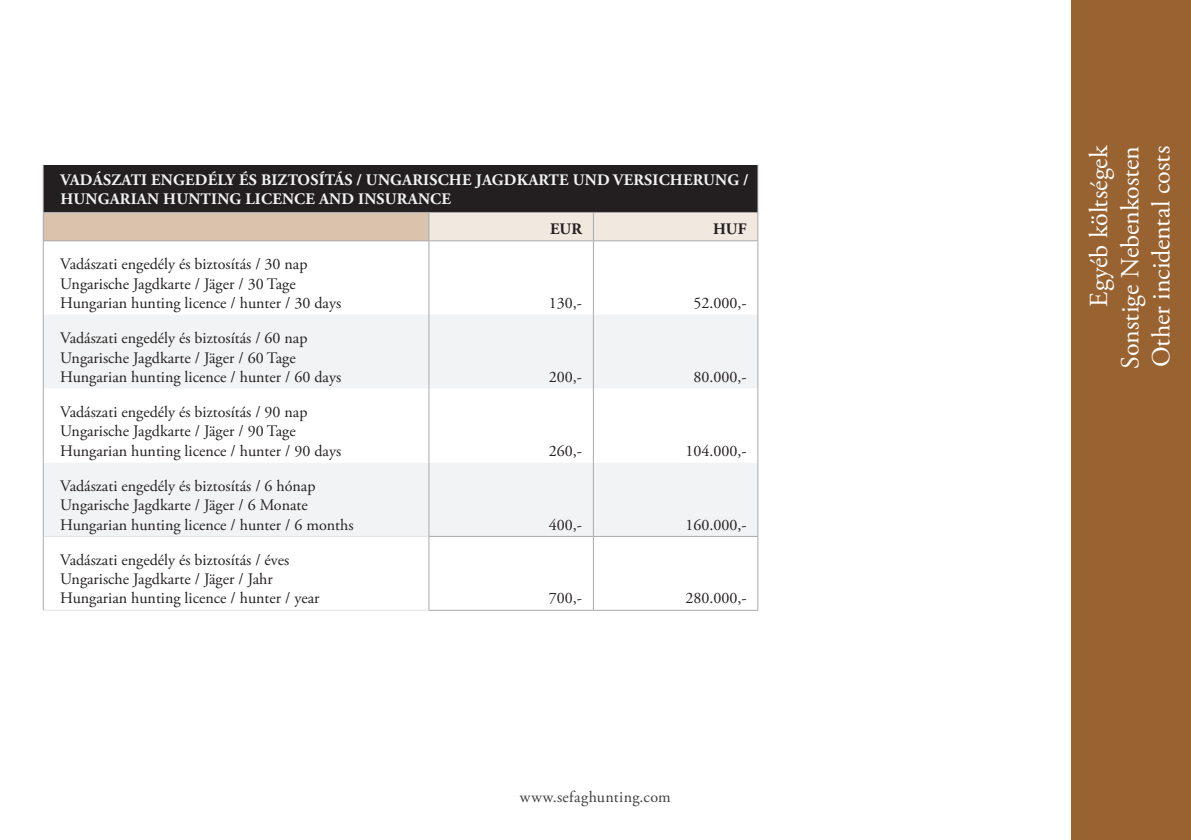
<style>
.page{position:relative;width:1191px;height:840px;background:#fff}
.page>*{position:absolute;margin:0;border:0;box-sizing:border-box;transform-origin:0 0}
.t1{font:26px "Adobe Garamond Pro";letter-spacing:-.01em;color:#fff}
.t2{font:16px "Adobe Garamond Pro";color:#231f20}
.t3{font:16px "Adobe Garamond Pro";letter-spacing:-.03em;color:#231f20}
.t4{font:700 16px/19.2px "Adobe Garamond Pro";letter-spacing:.015em;color:#f2f3f4}
.t5{font:16px "Adobe Garamond Pro";letter-spacing:-.025em;color:#231f20}
.t6{font:16px "Adobe Garamond Pro";color:#3e3e3f}
.t7{font:700 16px "Adobe Garamond Pro";color:#231f20}
</style>
<div class="page">
<div style="left:1071px;top:0;width:120px;height:839px;background:#986331"></div>
<div style="left:43px;top:164px;width:715px;height:48px;background:#231f20"></div>
<div style="left:43px;top:212px;width:386px;height:29px;background:#d9c3ad"></div>
<div style="left:44px;top:314px;width:713px;height:74px;background:#f2f3f4"></div>
<svg style="left:44px;top:388px;width:713px;height:221px"></svg>
<hr style="left:757px;top:164px;width:1px;height:48px;background:#a8a9ad">
<hr style="left:43px;top:164px;width:1px;height:48px;background:#a8a9ad">
<hr style="left:428px;top:241px;width:1px;height:73px;background:#a8a9ad">
<hr style="left:428px;top:314px;width:1px;height:74px;background:#a8a9ad">
<hr style="left:428px;top:388px;width:1px;height:74px;background:#a8a9ad">
<hr style="left:428px;top:462px;width:1px;height:74px;background:#a8a9ad">
<hr style="left:43px;top:212px;width:386px;height:1px;background:#a8a9ad">
<hr style="left:757px;top:241px;width:1px;height:73px;background:#a8a9ad">
<hr style="left:757px;top:314px;width:1px;height:74px;background:#a8a9ad">
<hr style="left:757px;top:388px;width:1px;height:74px;background:#a8a9ad">
<hr style="left:757px;top:462px;width:1px;height:74px;background:#a8a9ad">
<svg style="left:43px;top:213px;width:1px;height:27px"></svg>
<hr style="left:43px;top:241px;width:1px;height:73px;background:#a8a9ad">
<hr style="left:43px;top:314px;width:1px;height:74px;background:#a8a9ad">
<hr style="left:43px;top:388px;width:1px;height:74px;background:#a8a9ad">
<hr style="left:43px;top:462px;width:1px;height:74px;background:#a8a9ad">
<div style="left:428px;top:212px;width:330px;height:28px;background:#f1e8e0"></div>
<hr style="left:593px;top:241px;width:1px;height:73px;background:#a8a9ad">
<hr style="left:593px;top:314px;width:1px;height:74px;background:#a8a9ad">
<hr style="left:593px;top:388px;width:1px;height:74px;background:#a8a9ad">
<hr style="left:593px;top:462px;width:1px;height:74px;background:#a8a9ad">
<hr style="left:43px;top:240px;width:386px;height:1px;background:#a8a9ad">
<hr style="left:429px;top:240px;width:164px;height:1px;background:#a8a9ad">
<hr style="left:593px;top:240px;width:165px;height:1px;background:#a8a9ad">
<hr style="left:44px;top:535px;width:385px;height:1px;background:#e1e2e4">
<hr style="left:43px;top:609px;width:386px;height:1px;background:#e1e2e4">
<hr style="left:43px;top:536px;width:1px;height:73px;background:#a8a9ad">
<hr style="left:429px;top:535px;width:164px;height:1px;background:#a8a9ad">
<hr style="left:428px;top:536px;width:1px;height:73px;background:#a8a9ad">
<hr style="left:593px;top:535px;width:165px;height:1px;background:#a8a9ad">
<hr style="left:593px;top:536px;width:1px;height:73px;background:#a8a9ad">
<hr style="left:757px;top:536px;width:1px;height:73px;background:#a8a9ad">
<hr style="left:429px;top:609px;width:164px;height:1px;background:#a8a9ad">
<hr style="left:593px;top:609px;width:165px;height:1px;background:#a8a9ad">
<p class="t4" style="left:60px;top:170px;width:689px">VADÁSZATI ENGEDÉLY ÉS BIZTOSÍTÁS / UNGARISCHE JAGDKARTE UND VERSICHERUNG /<br>HUNGARIAN HUNTING LICENCE AND INSURANCE</p>
<p class="t7" style="left:550px;top:219px;width:33px">EUR</p>
<p class="t7" style="left:713px;top:219px;width:35px">HUF</p>
<p class="t2" style="left:60px;top:255px;width:249px">Vadászati engedély és biztosítás / 30 nap</p>
<p class="t3" style="left:60px;top:274px;width:237px">Ungarische Jagdkarte / Jäger / 30 Tage</p>
<p class="t2" style="left:60px;top:293px;width:282px">Hungarian hunting licence / hunter / 30 days</p>
<p class="t2" style="left:549px;top:293px;width:35px">130,-</p>
<p class="t2" style="left:693px;top:293px;width:55px">52.000,-</p>
<p class="t2" style="left:60px;top:328px;width:249px">Vadászati engedély és biztosítás / 60 nap</p>
<p class="t3" style="left:60px;top:348px;width:237px">Ungarische Jagdkarte / Jäger / 60 Tage</p>
<p class="t2" style="left:60px;top:367px;width:282px">Hungarian hunting licence / hunter / 60 days</p>
<p class="t2" style="left:549px;top:367px;width:35px">200,-</p>
<p class="t2" style="left:693px;top:367px;width:55px">80.000,-</p>
<p class="t2" style="left:60px;top:402px;width:249px">Vadászati engedély és biztosítás / 90 nap</p>
<p class="t3" style="left:60px;top:421px;width:237px">Ungarische Jagdkarte / Jäger / 90 Tage</p>
<p class="t2" style="left:60px;top:441px;width:282px">Hungarian hunting licence / hunter / 90 days</p>
<p class="t2" style="left:549px;top:441px;width:35px">260,-</p>
<p class="t2" style="left:685px;top:441px;width:63px">104.000,-</p>
<p class="t2" style="left:60px;top:476px;width:257px">Vadászati engedély és biztosítás / 6 hónap</p>
<p class="t5" style="left:60px;top:495px;width:249px">Ungarische Jagdkarte / Jäger / 6 Monate</p>
<p class="t2" style="left:60px;top:514px;width:295px">Hungarian hunting licence / hunter / 6 months</p>
<p class="t2" style="left:549px;top:514px;width:35px">400,-</p>
<p class="t2" style="left:685px;top:514px;width:63px">160.000,-</p>
<p class="t2" style="left:60px;top:550px;width:230px">Vadászati engedély és biztosítás / éves</p>
<p class="t3" style="left:60px;top:569px;width:214px">Ungarische Jagdkarte / Jäger / Jahr</p>
<p class="t2" style="left:60px;top:588px;width:261px">Hungarian hunting licence / hunter / year</p>
<p class="t2" style="left:549px;top:588px;width:35px">700,-</p>
<p class="t2" style="left:685px;top:588px;width:63px">280.000,-</p>
<p class="t6" style="left:520px;top:787px;width:152px">www.sefaghunting.com</p>
<p class="t1" style="left:1083px;top:306px;width:163px;rotate:-90deg">Egyéb költségek</p>
<p class="t1" style="left:1114px;top:368px;width:224px;rotate:-90deg">Sonstige Nebenkosten</p>
<p class="t1" style="left:1145px;top:367px;width:223px;rotate:-90deg">Other incidental costs</p>
</div>
